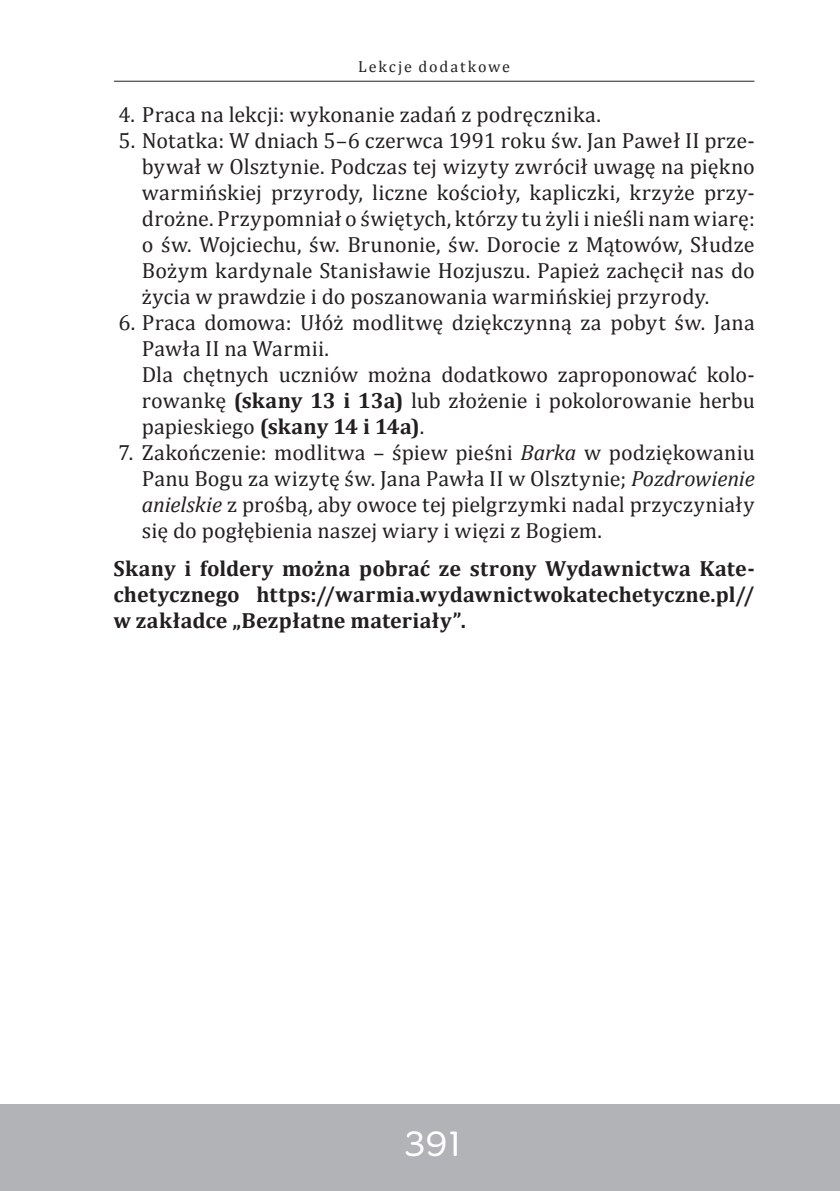
<style>
.page{position:relative;width:840px;height:1191px;background:#fff}
.page>*{position:absolute;margin:0;border:0;box-sizing:border-box;transform-origin:0 0}
.t1{font:300 36px "Merge";color:#fff}
.t2{font:22px/26px "Cambria";letter-spacing:.005em;color:#231f20;text-align:justify}
.t3{font:700 22px/26px "Cambria";letter-spacing:.01em;color:#231f20;text-align:justify}
.t4{font:16px "Cambria";letter-spacing:.115em;color:#231f20}
.s1{font-weight:700}
.s2{font-style:italic}
</style>
<div class="page">
<hr style="left:0;top:1104px;width:1px;height:87px;background:#b2b3b7">
<div style="left:1px;top:1104px;width:838px;height:87px;background:#b2b3b7"></div>
<hr style="left:114px;top:81px;width:640px;height:1px;background:#231f20">
<p class="t4" style="left:358px;top:57px;width:153px">Lekcje dodatkowe</p>
<p class="t2" style="left:118px;top:101px;width:484px">4. Praca na lekcji: wykonanie zadań z podręcznika.</p>
<p class="t2" style="left:142px;top:127px;width:614px;text-indent:-23px">5. Notatka: W dniach 5–6 czerwca 1991 roku św. Jan Paweł II prze&shy;bywał w Olsztynie. Podczas tej wizyty zwrócił uwagę na piękno warmińskiej przyrody, liczne kościoły, kapliczki, krzyże przy&shy;drożne. Przypomniał o świętych, którzy tu żyli i nieśli nam wiarę: o św. Wojciechu, św. Brunonie, św. Dorocie z Mątowów, Słudze Bożym kardynale Stanisławie Hozjuszu. Papież zachęcił nas do życia w prawdzie i do poszanowania warmińskiej przyrody.</p>
<p class="t2" style="left:142px;top:309px;width:614px;text-align:left;text-indent:-23px">6. Praca domowa: Ułóż modlitwę dziękczynną za pobyt św. Jana Pawła II na Warmii.<br>Dla chętnych uczniów można dodatkowo zaproponować kolo&shy;rowankę <span class="s1">(skany 13 i 13a)</span> lub złożenie i pokolorowanie herbu papieskiego <span class="s1">(skany 14 i 14a)</span>.</p>
<p class="t2" style="left:142px;top:439px;width:614px;text-indent:-23px">7. Zakończenie: modlitwa – śpiew pieśni <span class="s2">Barka</span> w podziękowaniu Panu Bogu za wizytę św. Jana Pawła II w Olsztynie; <span class="s2">Pozdrowienie anielskie</span> z prośbą, aby owoce tej pielgrzymki nadal przyczyniały się do pogłębienia naszej wiary i więzi z Bogiem.</p>
<p class="t3" style="left:113px;top:554px;width:642px">Skany i foldery można pobrać ze strony Wydawnictwa Kate&shy;chetycznego https://warmia.wydawnictwokatechetyczne.pl// w zakładce „Bezpłatne materiały”.</p>
<p class="t1" style="left:404px;top:1122px;width:57px">391</p>
</div>
